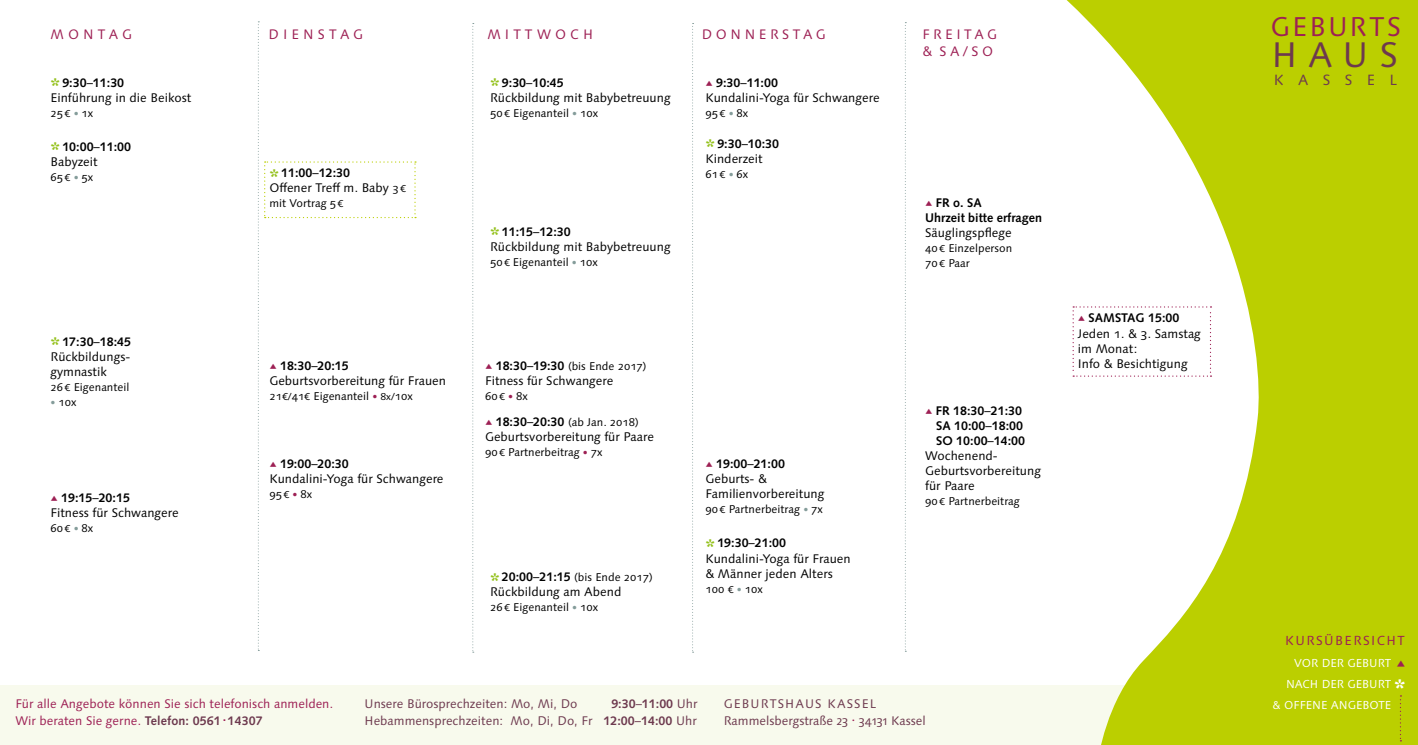
<style>
.page{position:relative;width:1418px;height:745px;background:#fff}
.page>*{position:absolute;margin:0;border:0;box-sizing:border-box;transform-origin:0 0}
.t1{font:35.62px "Syntax Next LT Pro";color:#6d394e}
.t2{font:27.25px "Syntax Next LT Pro";letter-spacing:.08em;color:#9d2054}
.t3{font:600 23.75px "Franziska OT";color:#fff}
.t4{font:600 20px "Franziska OT";color:#94c11c}
.t5{font:100 15px "Franziska OT";color:#9d2054}
.t6{font:14.88px "Syntax Next LT Pro";letter-spacing:.97em;color:#6d394e}
.t7{font:13.75px/17px "Syntax Next LT Pro";letter-spacing:.26em;color:#9d2054}
.t8{font:13.75px "Syntax Next LT Pro";letter-spacing:.3em;color:#9d2054}
.t9{font:13.12px "Syntax Next LT Pro";letter-spacing:.11em;color:#9d2054}
.t10{font:12.5px/15px "Syntax Next LT Pro";color:#000}
.t11{font:700 12.5px/15px "Syntax";color:#000}
.t12{font:12.5px "Syntax Next LT Pro";color:#6d394e}
.t13{font:12.5px/16.2px "Syntax Next LT Pro";color:#9d2054}
.t14{font:12.5px "Syntax Next LT Pro";letter-spacing:.09em;color:#6d394e}
.t15{font:700 12.5px "Syntax";color:#6d394e}
.t16{font:11.62px/20.6px "Syntax Next LT Pro";color:#fff;text-align:right}
.t17{font:11.25px/15px "Syntax Next LT Pro";color:#000}
.s1{font-family:"Franziska OT";font-weight:600;font-size:20px;color:#94c11c}
.s2{font-weight:400}
.s3{font-size:10px}
.s4{font-size:10px;color:#849c9a}
.s5{font-family:"Franziska OT";font-weight:100;color:#9d2054}
.s6{font-size:11.25px}
.s7{font-size:10px;color:#9d2054}
.s8{font-family:"Franziska OT";font-weight:100;font-size:12.5px;color:#9d2054}
.s9{font-family:"Syntax";font-weight:700;font-size:12.5px}
.s10{font-family:"Syntax";font-size:12.5px}
.s11{font-family:"Syntax";font-weight:700;color:#6d394e}
.s12{font-family:"Syntax Next LT Pro";font-weight:400}
.s13{font-family:"Syntax";font-weight:700}
.s14{font-family:"Syntax"}
</style>
<div class="page">
<div style="left:0;top:684px;width:1140px;height:60px;background:#f8faed"></div>
<div style="left:1391px;top:0;width:26px;height:744px;background:#bbcf00"></div>
<svg style="left:1031px;top:0;width:360px;height:744px;fill:#bbcf00"></svg>
<svg style="left:692px;top:23px;width:1px;height:629px"></svg>
<svg style="left:905px;top:22px;width:1px;height:629px"></svg>
<svg style="left:472px;top:23px;width:2px;height:629px"></svg>
<svg style="left:1072px;top:306px;width:139px;height:70px"></svg>
<svg style="left:258px;top:21px;width:158px;height:629px"></svg>
<svg style="left:1399px;top:695px;width:2px;height:46px"></svg>
<p class="t7" style="left:50px;top:25px;width:83px">MONTAG</p>
<p class="t8" style="left:268px;top:25px;width:96px">DIENSTAG</p>
<p class="t8" style="left:487px;top:25px;width:107px">MITTWOCH</p>
<p class="t7" style="left:702px;top:25px;width:125px">DONNERSTAG</p>
<p class="t7" style="left:922px;top:25px;width:76px">FREITAG &amp; SA/SO</p>
<p class="t11" style="left:50px;top:75px;width:75px"><span class="s1">*</span> 9:30<span class="s2">–</span>11:30</p>
<p class="t10" style="left:50px;top:90px;width:142px">Einführung in die Beikost</p>
<p class="t17" style="left:50px;top:105px;width:44px">25 <span class="s3">€</span> <span class="s4">•</span> 1x</p>
<p class="t11" style="left:490px;top:75px;width:75px"><span class="s1">*</span> 9:30<span class="s2">–</span>10:45</p>
<p class="t10" style="left:490px;top:90px;width:182px">Rückbildung mit Babybetreuung</p>
<p class="t17" style="left:490px;top:105px;width:110px">50 <span class="s3">€</span> Eigenanteil <span class="s4">•</span> 10x</p>
<p class="t11" style="left:705px;top:75px;width:74px"><span class="s5">▴</span> 9:30<span class="s2">–</span>11:00</p>
<p class="t10" style="left:705px;top:90px;width:176px">Kundalini-Yoga für Schwangere</p>
<p class="t17" style="left:705px;top:106px;width:44px">95 <span class="s3">€</span> <span class="s4">•</span> 8x</p>
<p class="t11" style="left:50px;top:139px;width:82px"><span class="s1">*</span> 10:00<span class="s2">–</span>11:00</p>
<p class="t10" style="left:50px;top:153px;width:49px">Babyzeit</p>
<p class="t17" style="left:50px;top:169px;width:44px">65 <span class="s3">€</span> <span class="s4">•</span> 5x</p>
<p class="t11" style="left:50px;top:334px;width:82px"><span class="s1">*</span> 17:30<span class="s2">–</span>18:45</p>
<p class="t10" style="left:50px;top:348px;width:81px">Rückbildungs&shy;gymnastik</p>
<p class="t17" style="left:50px;top:379px;width:80px">26 <span class="s3">€</span> Eigenanteil</p>
<p class="t17" style="left:50px;top:394px;width:27px"><span class="s4">•</span> 10x</p>
<p class="t11" style="left:50px;top:490px;width:81px"><span class="s5">▴</span> 19:15<span class="s2">–</span>20:15</p>
<p class="t10" style="left:50px;top:505px;width:130px">Fitness für Schwangere</p>
<p class="t17" style="left:50px;top:520px;width:44px">60 <span class="s3">€</span> <span class="s4">•</span> 8x</p>
<p class="t11" style="left:269px;top:165px;width:82px"><span class="s1">*</span> 11:00<span class="s2">–</span>12:30</p>
<p class="t10" style="left:269px;top:180px;width:138px">Offener Treff m. Baby <span class="s6">3</span> <span class="s3">€</span></p>
<p class="t17" style="left:269px;top:195px;width:76px">mit Vortrag 5 <span class="s3">€</span></p>
<p class="t11" style="left:269px;top:357px;width:81px"><span class="s5">▴</span> 18:30<span class="s2">–</span>20:15</p>
<p class="t10" style="left:269px;top:372px;width:178px">Geburtsvorbereitung für Frauen</p>
<p class="t17" style="left:269px;top:388px;width:145px">21<span class="s3">€/</span>41<span class="s3">€</span> Eigenanteil <span class="s7">•</span> <span class="s3">8x/</span>10x</p>
<p class="t11" style="left:269px;top:456px;width:81px"><span class="s5">▴</span> 19:00<span class="s2">–</span>20:30</p>
<p class="t10" style="left:269px;top:471px;width:176px">Kundalini-Yoga für Schwangere</p>
<p class="t17" style="left:269px;top:486px;width:44px">95 <span class="s3">€</span> <span class="s7">•</span> 8x</p>
<p class="t11" style="left:490px;top:224px;width:82px"><span class="s1">*</span> 11:15<span class="s2">–</span>12:30</p>
<p class="t10" style="left:490px;top:239px;width:182px">Rückbildung mit Babybetreuung</p>
<p class="t17" style="left:490px;top:254px;width:109px">50 <span class="s3">€</span> Eigenanteil <span class="s4">•</span> 10x</p>
<p class="t11" style="left:705px;top:136px;width:75px"><span class="s1">*</span> 9:30<span class="s2">–</span>10:30</p>
<p class="t10" style="left:705px;top:151px;width:59px">Kinderzeit</p>
<p class="t17" style="left:705px;top:166px;width:44px">61 <span class="s3">€</span> <span class="s4">•</span> 6x</p>
<p class="t17" style="left:485px;top:358px;width:163px"><span class="s8">▴</span> <span class="s9">18:30</span><span class="s10">–</span><span class="s9">19:30</span> (bis Ende 2017)</p>
<p class="t10" style="left:485px;top:372px;width:130px">Fitness für Schwangere</p>
<p class="t17" style="left:485px;top:388px;width:44px">60 <span class="s3">€</span> <span class="s7">•</span> 8x</p>
<p class="t17" style="left:485px;top:414px;width:155px"><span class="s8">▴</span> <span class="s9">18:30</span><span class="s10">–</span><span class="s9">20:30</span> (ab Jan. 2018)</p>
<p class="t10" style="left:485px;top:429px;width:170px">Geburtsvorbereitung für Paare</p>
<p class="t17" style="left:485px;top:444px;width:119px">90 <span class="s3">€</span> Partnerbeitrag <span class="s7">•</span> 7x</p>
<p class="t17" style="left:502px;top:569px;width:152px"><span class="s9">20:00</span><span class="s10">–</span><span class="s9">21:15</span> (bis Ende 2017)</p>
<p class="t10" style="left:490px;top:583px;width:133px">Rückbildung am Abend</p>
<p class="t17" style="left:490px;top:599px;width:110px">26 <span class="s3">€</span> Eigenanteil <span class="s4">•</span> 10x</p>
<h3 class="t4" style="left:490px;top:569px;width:11px">*</h3>
<p class="t11" style="left:705px;top:456px;width:81px"><span class="s5">▴</span> 19:00<span class="s2">–</span>21:00</p>
<p class="t10" style="left:705px;top:471px;width:120px">Geburts- &amp;<br>Familienvorbereitung</p>
<p class="t17" style="left:705px;top:501px;width:119px">90 <span class="s3">€</span> Partnerbeitrag <span class="s4">•</span> 7x</p>
<p class="t11" style="left:705px;top:535px;width:82px"><span class="s1">*</span> 19:30<span class="s2">–</span>21:00</p>
<p class="t10" style="left:705px;top:550px;width:147px">Kundalini-Yoga für Frauen &amp; Männer jeden Alters</p>
<p class="t17" style="left:705px;top:580px;width:59px">100 <span class="s3">€</span> <span class="s4">•</span> 10x</p>
<p class="t11" style="left:925px;top:195px;width:118px"><span class="s5">▴</span> FR o. SA<br>Uhrzeit bitte erfragen</p>
<p class="t10" style="left:925px;top:225px;width:88px">Säuglingspflege</p>
<p class="t17" style="left:925px;top:240px;width:88px">40 <span class="s3">€</span> Einzelperson<br>70 <span class="s3">€</span> Paar</p>
<p class="t11" style="left:936px;top:403px;width:90px;text-indent:-11px"><span class="s5">▴</span> FR 18:30<span class="s2">–</span>21:30<br>SA 10:00<span class="s2">–</span>18:00<br>SO 10:00<span class="s2">–</span>14:00</p>
<p class="t10" style="left:925px;top:448px;width:117px">Wochenend-<br>Geburtsvorbereitung für Paare</p>
<p class="t17" style="left:925px;top:493px;width:96px">90 <span class="s3">€</span> Partnerbeitrag</p>
<p class="t11" style="left:1077px;top:310px;width:103px"><span class="s5">▴</span> SAMSTAG 15:00</p>
<p class="t10" style="left:1077px;top:325px;width:124px">Jeden 1. &amp; 3. Samstag im Monat:<br>Info &amp; Besichtigung</p>
<h2 class="t2" style="left:1270px;top:9px;width:132px">GEBURTS</h2>
<h1 class="t1" style="left:1271px;top:32px;width:128px">HAUS</h1>
<p class="t6" style="left:1273px;top:71px;width:125px">KASSEL</p>
<p class="t9" style="left:1285px;top:632px;width:121px">KURSÜBERSICHT</p>
<p class="t16" style="left:1285px;top:652px;width:107px">VOR DER GEBURT<br>NACH DER GEBURT</p>
<p class="t5" style="left:1396px;top:654px;width:11px">▴</p>
<h3 class="t3" style="left:1393px;top:675px;width:13px">*</h3>
<p class="t13" style="left:15px;top:695px;width:319px">Für alle Angebote können Sie sich telefonisch anmelden.<br>Wir beraten Sie gerne. <span class="s11">Telefon: 0561</span> <sup>.</sup><span class="s11">14307</span></p>
<p class="t12" style="left:364px;top:695px;width:214px">Unsere Bürosprechzeiten: Mo, Mi, Do</p>
<p class="t15" style="left:611px;top:696px;width:88px">9:30<span class="s2">–</span>11:00 <span class="s12">Uhr</span></p>
<p class="t12" style="left:364px;top:712px;width:334px">Hebammensprechzeiten: Mo, Di, Do, Fr <span class="s13">12:00</span><span class="s14">–</span><span class="s13">14:00</span> Uhr</p>
<p class="t14" style="left:723px;top:695px;width:154px">GEBURTSHAUS KASSEL</p>
<p class="t16" style="left:1272px;top:693px;width:120px"><span class="s6">&amp;</span> OFFENE ANGEBOTE</p>
<p class="t12" style="left:723px;top:712px;width:203px">Rammelsbergstraße 23 <sup>.</sup> 34131 Kassel</p>
</div>
